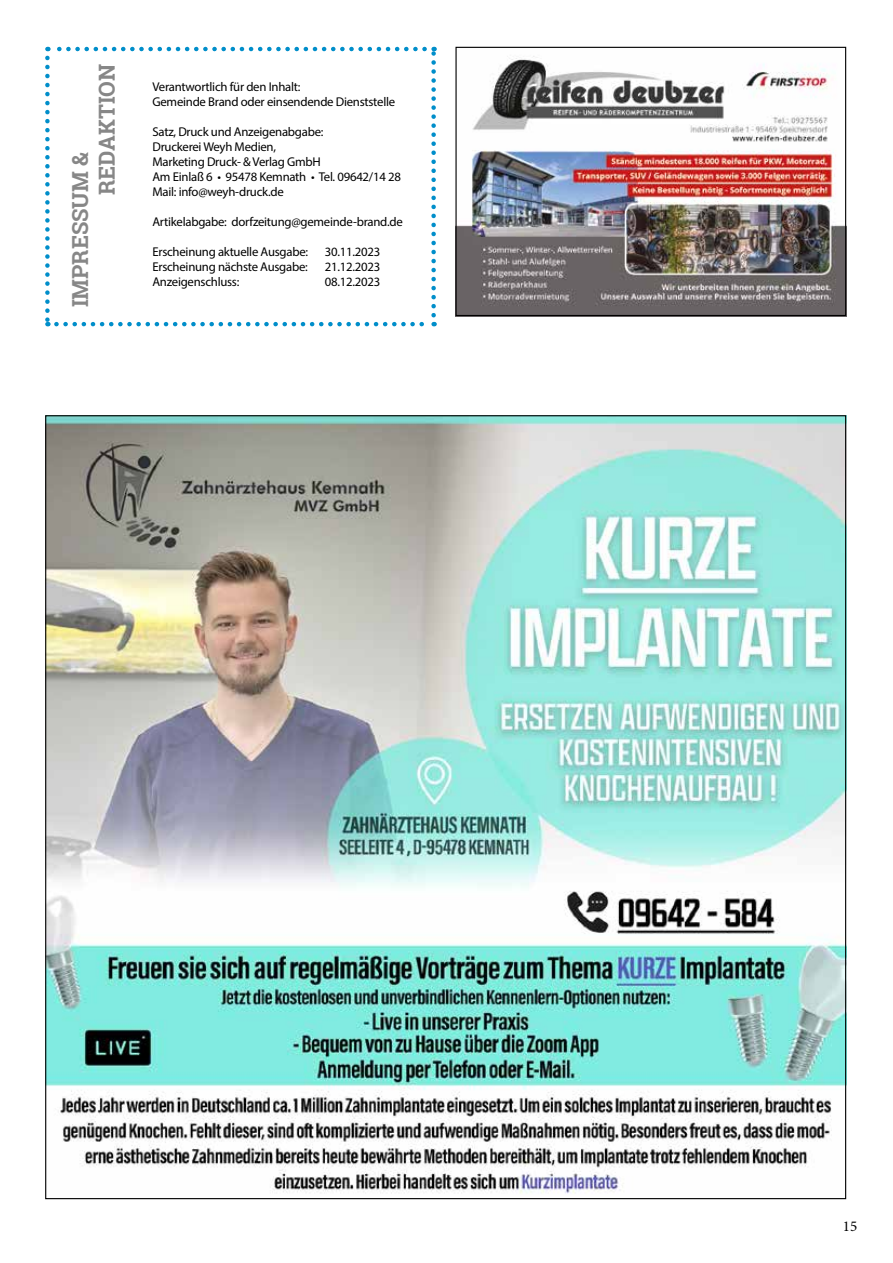
<style>
.page{position:relative;width:893px;height:1263px;background:#fff}
.page>*{position:absolute;margin:0;border:0;box-sizing:border-box;transform-origin:0 0}
.t1{font:700 22.05px/26.5px "Roboto Slab";color:#878787}
.t2{font:15px "Minion Pro";color:#000}
.t3{font:12.75px/15px "Myriad Pro";letter-spacing:-.02em;color:#000}
</style>
<div class="page">
<img style="left:47px;top:417px;width:797px;height:777px">
<svg style="left:45px;top:58px;width:5px;height:268px"></svg>
<svg style="left:56px;top:322px;width:379px;height:4px"></svg>
<svg style="left:431px;top:47px;width:5px;height:268px"></svg>
<svg style="left:47px;top:47px;width:378px;height:4px"></svg>
<img style="left:457px;top:56px;width:387px;height:258px">
<div style="left:455px;top:47px;width:391px;height:269px;border:1px solid #000"></div>
<h1 class="t1" style="left:67px;top:195px;width:132px;text-indent:-113px;rotate:-90deg">IMPRESSUM &amp;<br>REDAKTION</h1>
<p class="t3" style="left:152px;top:79px;width:244px">Verantwortlich für den Inhalt:<br>Gemeinde Brand oder einsendende Dienststelle</p>
<p class="t3" style="left:152px;top:124px;width:250px">Satz, Druck und Anzeigenabgabe:<br>Druckerei Weyh Medien,<br>Marketing Druck- &amp; Verlag GmbH<br>Am Einlaß 6 • 95478 Kemnath • Tel. 09642/14 28<br>Mail: info@weyh-druck.de</p>
<p class="t3" style="left:152px;top:214px;width:252px">Artikelabgabe: dorfzeitung@gemeinde-brand.de</p>
<p class="t3" style="left:152px;top:244px;width:157px">Erscheinung aktuelle Ausgabe:</p>
<p class="t3" style="left:325px;top:244px;width:57px">30.11.2023</p>
<p class="t3" style="left:152px;top:259px;width:157px">Erscheinung nächste Ausgabe:</p>
<p class="t3" style="left:325px;top:259px;width:57px">21.12.2023</p>
<p class="t3" style="left:152px;top:274px;width:88px">Anzeigenschluss:</p>
<p class="t3" style="left:325px;top:274px;width:57px">08.12.2023</p>
<p class="t2" style="left:843px;top:1216px;width:16px">15</p>
</div>
